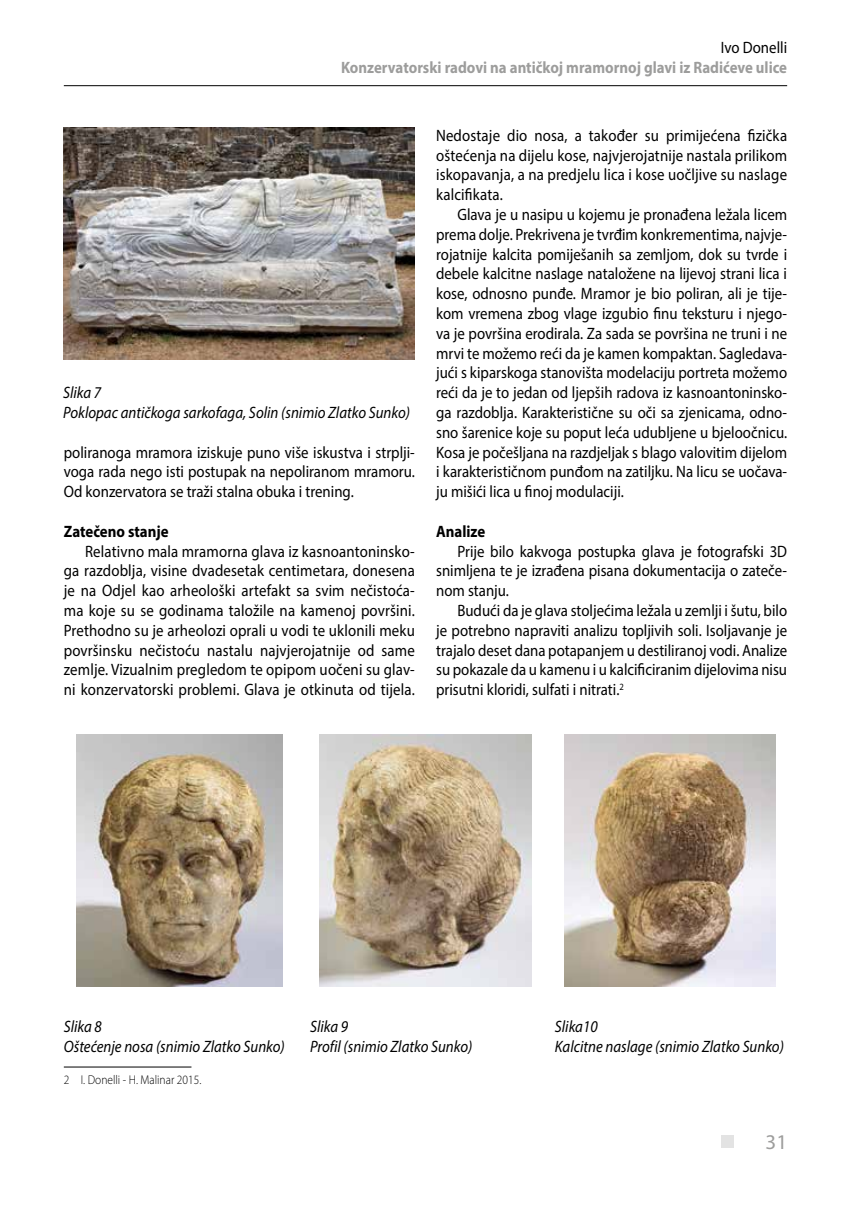
<style>
.page{position:relative;width:851px;height:1212px;background:#fff}
.page>*{position:absolute;margin:0;border:0;box-sizing:border-box;transform-origin:0 0}
.t1{font:21px "Myriad Pro";color:#9d9d9c}
.t2{font:16.5px/19.8px "Myriad Pro";color:#000;text-align:justify;scale:.9 1}
.t3{font:italic 16.5px/19.8px "Myriad Pro";color:#000;scale:.9 1}
.t4{font:700 16.5px "Myriad Pro";color:#9d9d9c;scale:.9 1}
.t5{font:700 16.5px "Myriad Pro";color:#000;scale:.9 1}
.t6{font:300 12.75px "Myriad Pro";color:#000;scale:.9 1}
</style>
<div class="page">
<hr style="left:64px;top:85px;width:723px;height:1px;background:#000">
<div style="left:721px;top:1135px;width:12px;height:13px;background:#e3e3e3"></div>
<hr style="left:64px;top:1066px;width:127px;height:1px;background:#000">
<img style="left:564px;top:735px;width:211px;height:251px">
<img style="left:77px;top:735px;width:205px;height:251px">
<img style="left:320px;top:735px;width:212px;height:251px">
<img style="left:63px;top:128px;width:351px;height:232px">
<p class="t2" style="left:720px;top:37px;width:75px">Ivo Donelli</p>
<p class="t4" style="left:341px;top:56px;width:497px">Konzervatorski radovi na antičkoj mramornoj glavi iz Radićeve ulice</p>
<p class="t3" style="left:63px;top:382px;width:387px">Slika 7<br>Poklopac antičkoga sarkofaga, Solin (snimio Zlatko Sunko)</p>
<p class="t2" style="left:64px;top:442px;width:391px">poliranoga mramora iziskuje puno više iskustva i strplji&shy;voga rada nego isti postupak na nepoliranom mramoru.<br>Od konzervatora se traži stalna obuka i trening.</p>
<p class="t5" style="left:64px;top:520px;width:118px">Zatečeno stanje</p>
<p class="t2" style="left:64px;top:541px;width:391px;text-indent:21px">Relativno mala mramorna glava iz kasnoantoninsko&shy;ga razdoblja, visine dvadesetak centimetara, donesena je na Odjel kao arheološki artefakt sa svim nečistoća&shy;ma koje su se godinama taložile na kamenoj površini.<br>Prethodno su je arheolozi oprali u vodi te uklonili meku površinsku nečistoću nastalu najvjerojatnije od same zemlje. Vizualnim pregledom te opipom uočeni su glav&shy;ni konzervatorski problemi. Glava je otkinuta od tijela.</p>
<p class="t2" style="left:436px;top:125px;width:391px">Nedostaje dio nosa, a također su primijećena fizička oštećenja na dijelu kose, najvjerojatnije nastala prilikom iskopavanja, a na predjelu lica i kose uočljive su naslage kalcifikata.</p>
<p class="t2" style="left:436px;top:204px;width:391px;text-indent:21px">Glava je u nasipu u kojemu je pronađena ležala licem prema dolje. Prekrivena je tvrđim konkrementima, najvje&shy;rojatnije kalcita pomiješanih sa zemljom, dok su tvrde i debele kalcitne naslage nataložene na lijevoj strani lica i kose, odnosno punđe. Mramor je bio poliran, ali je tije&shy;kom vremena zbog vlage izgubio finu teksturu i njego&shy;va je površina erodirala. Za sada se površina ne truni i ne mrvi te možemo reći da je kamen kompaktan. Sagledava&shy;jući s kiparskoga stanovišta modelaciju portreta možemo reći da je to jedan od ljepših radova iz kasnoantoninsko&shy;ga razdoblja. Karakteristične su oči sa zjenicama, odno&shy;sno šarenice koje su poput leća udubljene u bjeloočnicu.<br>Kosa je počešljana na razdjeljak s blago valovitim dijelom i karakterističnom punđom na zatiljku. Na licu se uočava&shy;ju mišići lica u finoj modulaciji.</p>
<p class="t5" style="left:436px;top:520px;width:56px">Analize</p>
<p class="t2" style="left:436px;top:541px;width:391px;text-indent:21px">Prije bilo kakvoga postupka glava je fotografski 3D snimljena te je izrađena pisana dokumentacija o zateče&shy;nom stanju.</p>
<p class="t2" style="left:436px;top:600px;width:391px;text-indent:21px">Budući da je glava stoljećima ležala u zemlji i šutu, bilo je potrebno napraviti analizu topljivih soli. Isoljavanje je trajalo deset dana potapanjem u destiliranoj vodi. Analize su pokazale da u kamenu i u kalcificiranim dijelovima nisu prisutni kloridi, sulfati i nitrati.<sup>2</sup></p>
<p class="t3" style="left:64px;top:1016px;width:247px">Slika 8<br>Oštećenje nosa (snimio Zlatko Sunko)</p>
<p class="t3" style="left:310px;top:1016px;width:182px">Slika 9<br>Profil (snimio Zlatko Sunko)</p>
<p class="t3" style="left:555px;top:1016px;width:256px">Slika10<br>Kalcitne naslage (snimio Zlatko Sunko)</p>
<p class="t6" style="left:64px;top:1073px;width:154px">2 I. Donelli - H. Malinar 2015.</p>
<p class="t1" style="left:765px;top:1128px;width:23px">31</p>
</div>
